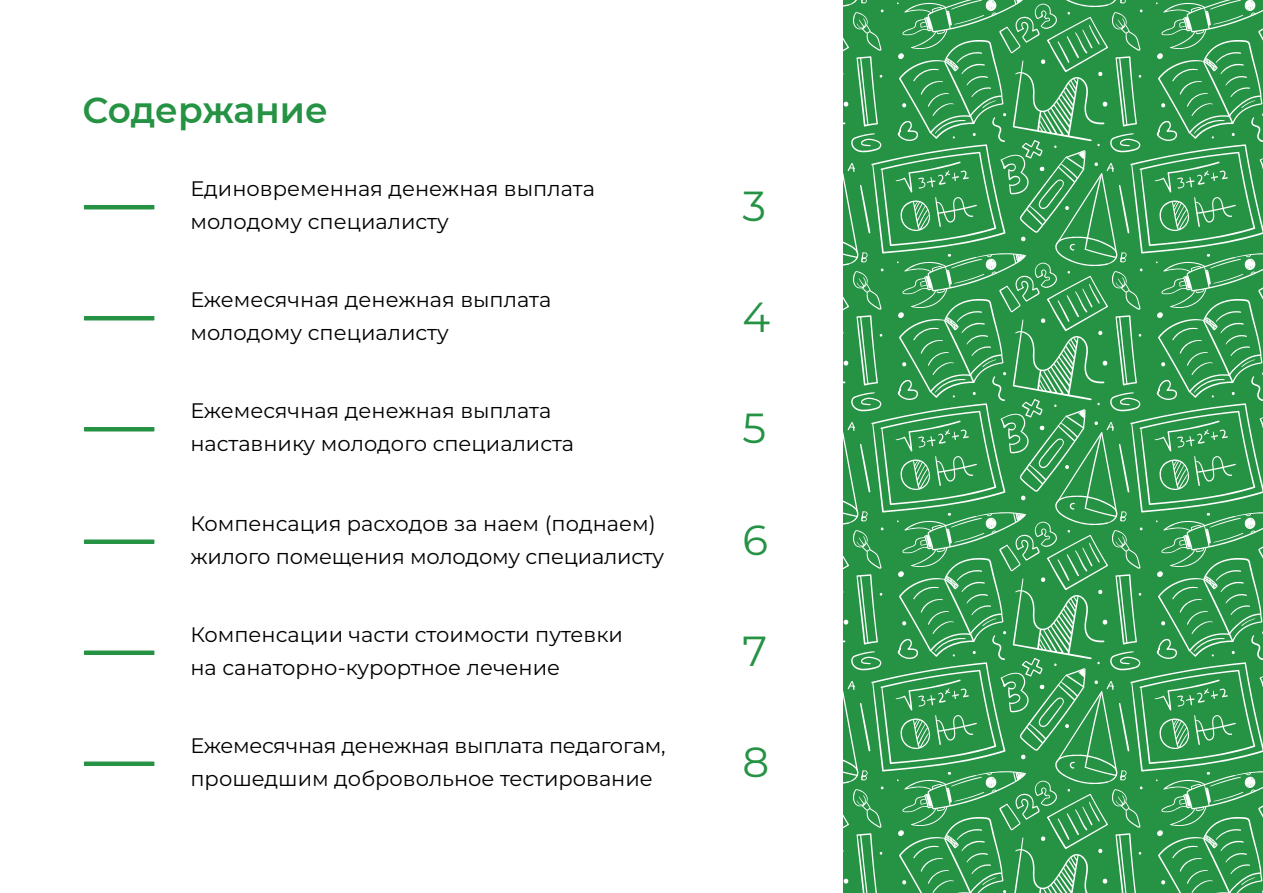
<style>
.page{position:relative;width:1263px;height:893px;background:#fff}
.page>*{position:absolute;margin:0;border:0;box-sizing:border-box;transform-origin:0 0}
.t1{font:42px "Montserrat";color:#259244}
.t2{font:600 36px "Montserrat";color:#259244}
.t3{font:21px/33px "Montserrat";color:#000}
</style>
<div class="page">
<svg style="left:843px;top:0;width:420px;height:893px;background:#3e9e5a"></svg>
<hr style="left:84px;top:205px;width:70px;height:4px;background:#259244">
<hr style="left:84px;top:316px;width:70px;height:4px;background:#259244">
<hr style="left:84px;top:427px;width:70px;height:4px;background:#259244">
<div style="left:84px;top:539px;width:70px;height:5px;background:#259244"></div>
<div style="left:84px;top:650px;width:70px;height:5px;background:#259244"></div>
<div style="left:84px;top:761px;width:70px;height:5px;background:#259244"></div>
<h2 class="t2" style="left:83px;top:85px;width:247px">Содержание</h2>
<p class="t3" style="left:190px;top:172px;width:406px">Единовременная денежная выплата молодому специалисту</p>
<h1 class="t1" style="left:743px;top:178px;width:25px">3</h1>
<p class="t3" style="left:190px;top:283px;width:362px">Ежемесячная денежная выплата молодому специалисту</p>
<h1 class="t1" style="left:743px;top:289px;width:29px">4</h1>
<p class="t3" style="left:190px;top:394px;width:385px">Ежемесячная денежная выплата наставнику молодого специалиста</p>
<h1 class="t1" style="left:743px;top:400px;width:25px">5</h1>
<p class="t3" style="left:190px;top:506px;width:475px">Компенсация расходов за наем (поднаем) жилого помещения молодому специалисту</p>
<h1 class="t1" style="left:743px;top:512px;width:27px">6</h1>
<p class="t3" style="left:190px;top:617px;width:434px">Компенсации части стоимости путевки на санаторно-курортное лечение</p>
<h1 class="t1" style="left:743px;top:623px;width:26px">7</h1>
<p class="t3" style="left:190px;top:728px;width:477px">Ежемесячная денежная выплата педагогам, прошедшим добровольное тестирование</p>
<h1 class="t1" style="left:743px;top:734px;width:28px">8</h1>
</div>
